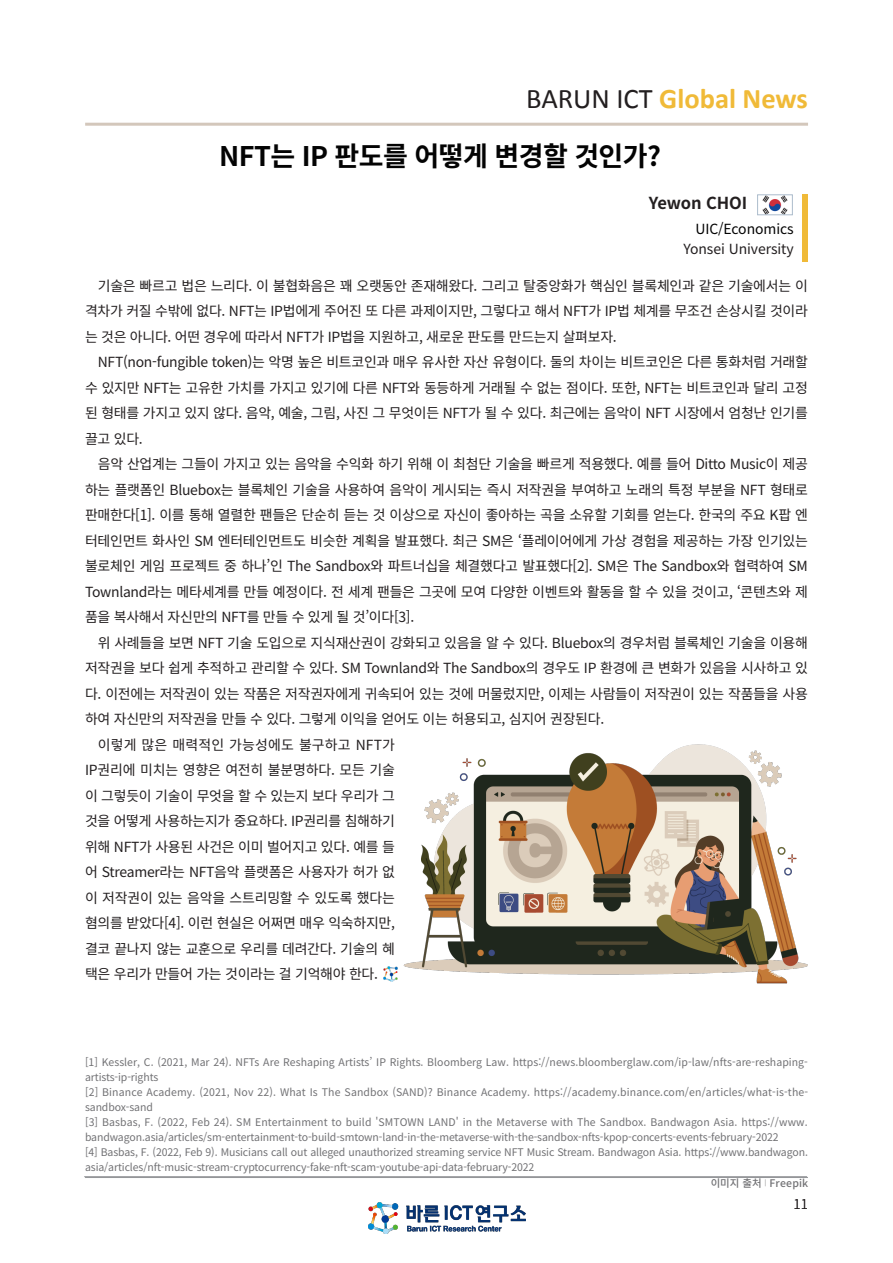
<style>
.page{position:relative;width:893px;height:1263px;background:#fff}
.page>*{position:absolute;margin:0;border:0;box-sizing:border-box;transform-origin:0 0}
.category_title{font:700 28.5px "Calibri";color:#f0ba38}
.국문_제목{font:700 27px "Noto Sans CJ Kkr";letter-spacing:-.02em;color:#030303}
.국문_본문{font:700 16.5px "Noto Sans CJ Kkr";letter-spacing:-.005em;color:#231f20}
.국문_본문-2{font:13.95px/25.5px "Noto Sans CJ Kkr";letter-spacing:-.02em;color:#231f20;text-align:justify}
.국문_본문-3{font:13.95px "Noto Sans CJ Kkr";letter-spacing:-.005em;color:#030303}
.t1{font:300 13.5px "Noto Sans CJ Kkr";color:#231f20}
.국문_ref{font:10.5px/15px "Noto Sans CJ Kkr";letter-spacing:-.01em;color:#717174}
.국문_ref-2{font:10.5px/15px "Noto Sans CJ Kkr";letter-spacing:.015em;color:#717174}
.국문_ref-3{font:500 10.5px "Noto Sans CJ Kkr";letter-spacing:.015em;color:#717174}
.s1{font-weight:400;color:#231f20}
</style>
<div class="page">
<hr style="left:85px;top:1177px;width:723px;height:1px;background:#939598">
<img style="left:368px;top:1202px;width:157px;height:32px">
<img style="left:397px;top:744px;width:411px;height:240px">
<hr style="left:85px;top:123px;width:723px;height:3px;background:#d3c7bb">
<div style="left:802px;top:194px;width:6px;height:68px;background:#f0ba38"></div>
<img style="left:762px;top:197px;width:26px;height:16px">
<div style="left:757px;top:195px;width:35px;height:20px;border:1px solid #acbccc"></div>
<img style="left:383px;top:966px;width:14px;height:15px">
<hr style="left:84px;top:1176px;width:723px;height:1px;background:#939598">
<p class="category_title" style="left:526px;top:79px;width:283px"><span class="s1">BARUN ICT</span> Global News</p>
<p class="국문_제목" style="left:219px;top:141px;width:444px">NFT는 IP 판도를 어떻게 변경할 것인가?</p>
<p class="국문_본문" style="left:649px;top:194px;width:100px">Yewon CHOI</p>
<p class="국문_본문-3" style="left:695px;top:221px;width:100px">UIC/Economics</p>
<p class="국문_본문-2" style="left:683px;top:236px;width:112px">Yonsei University</p>
<p class="국문_본문-2" style="left:85px;top:273px;width:724px;text-indent:13px">기술은 빠르고 법은 느리다. 이 불협화음은 꽤 오랫동안 존재해왔다. 그리고 탈중앙화가 핵심인 블록체인과 같은 기술에서는 이 격차가 커질 수밖에 없다. NFT는 IP법에게 주어진 또 다른 과제이지만, 그렇다고 해서 NFT가 IP법 체계를 무조건 손상시킬 것이라 는 것은 아니다. 어떤 경우에 따라서 NFT가 IP법을 지원하고, 새로운 판도를 만드는지 살펴보자.</p>
<p class="국문_본문-2" style="left:85px;top:350px;width:724px;text-indent:13px">NFT(non-fungible token)는 악명 높은 비트코인과 매우 유사한 자산 유형이다. 둘의 차이는 비트코인은 다른 통화처럼 거래할 수 있지만 NFT는 고유한 가치를 가지고 있기에 다른 NFT와 동등하게 거래될 수 없는 점이다. 또한, NFT는 비트코인과 달리 고정 된 형태를 가지고 있지 않다. 음악, 예술, 그림, 사진 그 무엇이든 NFT가 될 수 있다. 최근에는 음악이 NFT 시장에서 엄청난 인기를 끌고 있다.</p>
<p class="국문_본문-2" style="left:85px;top:452px;width:724px;text-indent:13px">음악 산업계는 그들이 가지고 있는 음악을 수익화 하기 위해 이 최첨단 기술을 빠르게 적용했다. 예를 들어 Ditto Music이 제공 하는 플랫폼인 Bluebox는 블록체인 기술을 사용하여 음악이 게시되는 즉시 저작권을 부여하고 노래의 특정 부분을 NFT 형태로 판매한다[1]. 이를 통해 열렬한 팬들은 단순히 듣는 것 이상으로 자신이 좋아하는 곡을 소유할 기회를 얻는다. 한국의 주요 K팝 엔 터테인먼트 화사인 SM 엔터테인먼트도 비슷한 계획을 발표했다. 최근 SM은 ‘플레이어에게 가상 경험을 제공하는 가장 인기있는 불로체인 게임 프로젝트 중 하나’인 The Sandbox와 파트너십을 체결했다고 발표했다[2]. SM은 The Sandbox와 협력하여 SM Townland라는 메타세계를 만들 예정이다. 전 세계 팬들은 그곳에 모여 다양한 이벤트와 활동을 할 수 있을 것이고, ‘콘텐츠와 제 품을 복사해서 자신만의 NFT를 만들 수 있게 될 것’이다[3].</p>
<p class="국문_본문-2" style="left:85px;top:630px;width:724px;text-indent:13px">위 사례들을 보면 NFT 기술 도입으로 지식재산권이 강화되고 있음을 알 수 있다. Bluebox의 경우처럼 블록체인 기술을 이용해 저작권을 보다 쉽게 추적하고 관리할 수 있다. SM Townland와 The Sandbox의 경우도 IP 환경에 큰 변화가 있음을 시사하고 있 다. 이전에는 저작권이 있는 작품은 저작권자에게 귀속되어 있는 것에 머물렀지만, 이제는 사람들이 저작권이 있는 작품들을 사용 하여 자신만의 저작권을 만들 수 있다. 그렇게 이익을 얻어도 이는 허용되고, 심지어 권장된다.</p>
<p class="국문_본문-2" style="left:85px;top:732px;width:312px;text-indent:13px">이렇게 많은 매력적인 가능성에도 불구하고 NFT가 IP권리에 미치는 영향은 여전히 불분명하다. 모든 기술 이 그렇듯이 기술이 무엇을 할 수 있는지 보다 우리가 그 것을 어떻게 사용하는지가 중요하다. IP권리를 침해하기 위해 NFT가 사용된 사건은 이미 벌어지고 있다. 예를 들 어 Streamer라는 NFT음악 플랫폼은 사용자가 허가 없 이 저작권이 있는 음악을 스트리밍할 수 있도록 했다는 혐의를 받았다[4]. 이런 현실은 어쩌면 매우 익숙하지만, 결코 끝나지 않는 교훈으로 우리를 데려간다. 기술의 혜 택은 우리가 만들어 가는 것이라는 걸 기억해야 한다.</p>
<p class="국문_ref" style="left:85px;top:1054px;width:724px">[1] Kessler, C. (2021, Mar 24). NFTs Are Reshaping Artists’ IP Rights. Bloomberg Law. https://news.bloomberglaw.com/ip-law/nfts-are-reshaping&shy;artists-ip-rights</p>
<p class="국문_ref-2" style="left:85px;top:1084px;width:725px">[2] Binance Academy. (2021, Nov 22). What Is The Sandbox (SAND)? Binance Academy. https://academy.binance.com/en/articles/what-is-the&shy;sandbox-sand</p>
<p class="국문_ref" style="left:85px;top:1114px;width:724px">[3] Basbas, F. (2022, Feb 24). SM Entertainment to build 'SMTOWN LAND' in the Metaverse with The Sandbox. Bandwagon Asia. https://www. bandwagon.asia/articles/sm-entertainment-to-build-smtown-land-in-the-metaverse-with-the-sandbox-nfts-kpop-concerts-events-february-2022</p>
<p class="국문_ref" style="left:85px;top:1144px;width:724px">[4] Basbas, F. (2022, Feb 9). Musicians call out alleged unauthorized streaming service NFT Music Stream. Bandwagon Asia. https://www.bandwagon. asia/articles/nft-music-stream-cryptocurrency-fake-nft-scam-youtube-api-data-february-2022</p>
<p class="국문_ref-3" style="left:711px;top:1177px;width:99px">이미지 출처 <sup>|</sup> Freepik</p>
<p class="t1" style="left:793px;top:1196px;width:16px">11</p>
</div>
